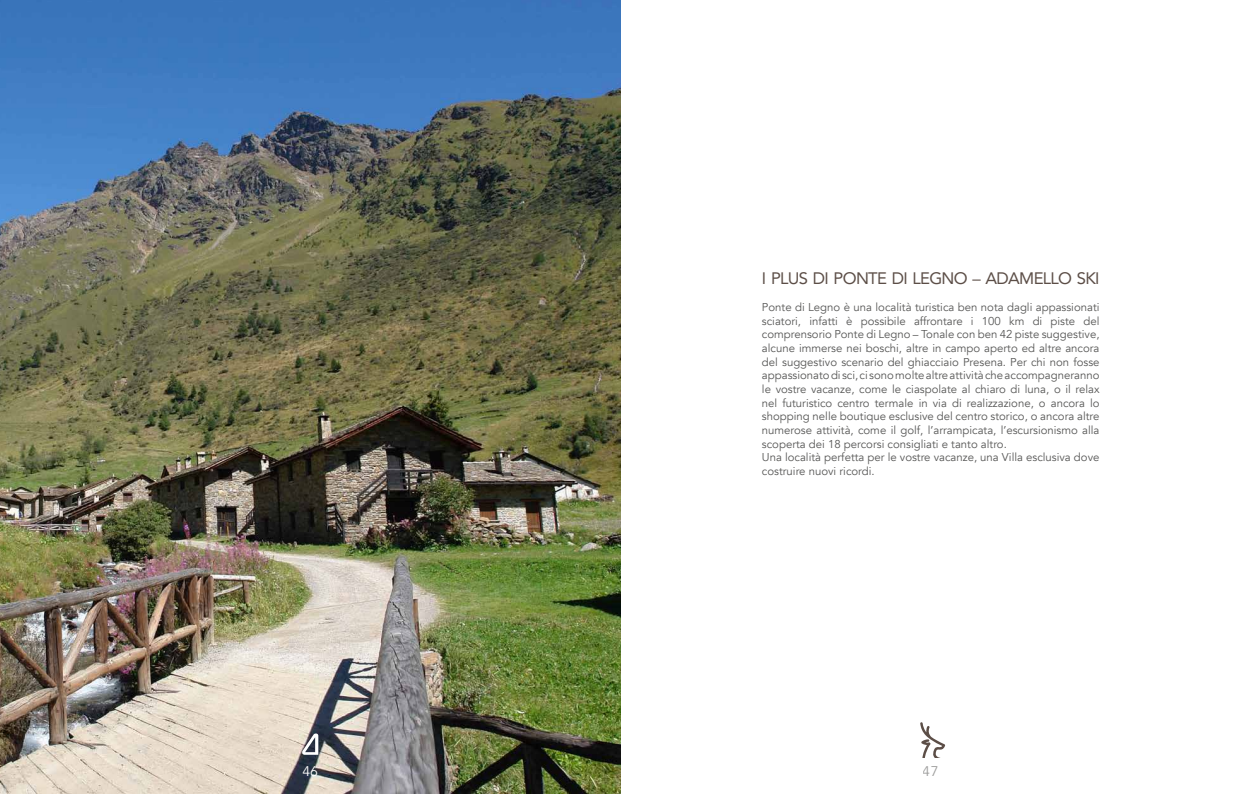
<style>
.page{position:relative;width:1241px;height:794px;background:#fff}
.page>*{position:absolute;margin:0;border:0;box-sizing:border-box;transform-origin:0 0}
.t1{font:16.62px "Avenir";letter-spacing:-.04em;color:#5c4e47}
.t2{font:14px "Avenir";color:#fff}
.t3{font:14px "Avenir";color:#9d9d9c}
.t4{font:11.38px/13.7px "Avenir";color:#575756}
</style>
<div class="page">
<img style="left:0;top:0;width:620px;height:794px">
<svg style="left:302px;top:733px;width:16px;height:22px"></svg>
<img style="left:620px;top:0;width:1px;height:794px">
<svg style="left:920px;top:722px;width:26px;height:35px"></svg>
<p class="t2" style="left:302px;top:762px;width:17px">46</p>
<h1 class="t1" style="left:761px;top:264px;width:339px">I PLUS DI PONTE DI LEGNO – ADAMELLO SKI</h1>
<p class="t4" style="left:761px;top:300px;width:339px">Ponte di Legno è una località turistica ben nota dagli appassionati sciatori, infatti è possibile affrontare i 100 km di piste del comprensorio Ponte di Legno – Tonale con ben 42 piste suggestive, alcune immerse nei boschi, altre in campo aperto ed altre ancora del suggestivo scenario del ghiacciaio Presena. Per chi non fosse appassionato di sci, ci sono molte altre attività che accompagneranno le vostre vacanze, come le ciaspolate al chiaro di luna, o il relax nel futuristico centro termale in via di realizzazione, o ancora lo shopping nelle boutique esclusive del centro storico, o ancora altre numerose attività, come il golf, l’arrampicata, l’escursionismo alla scoperta dei 18 percorsi consigliati e tanto altro.<br>Una località perfetta per le vostre vacanze, una Villa esclusiva dove costruire nuovi ricordi.</p>
<p class="t3" style="left:922px;top:762px;width:17px">47</p>
</div>
